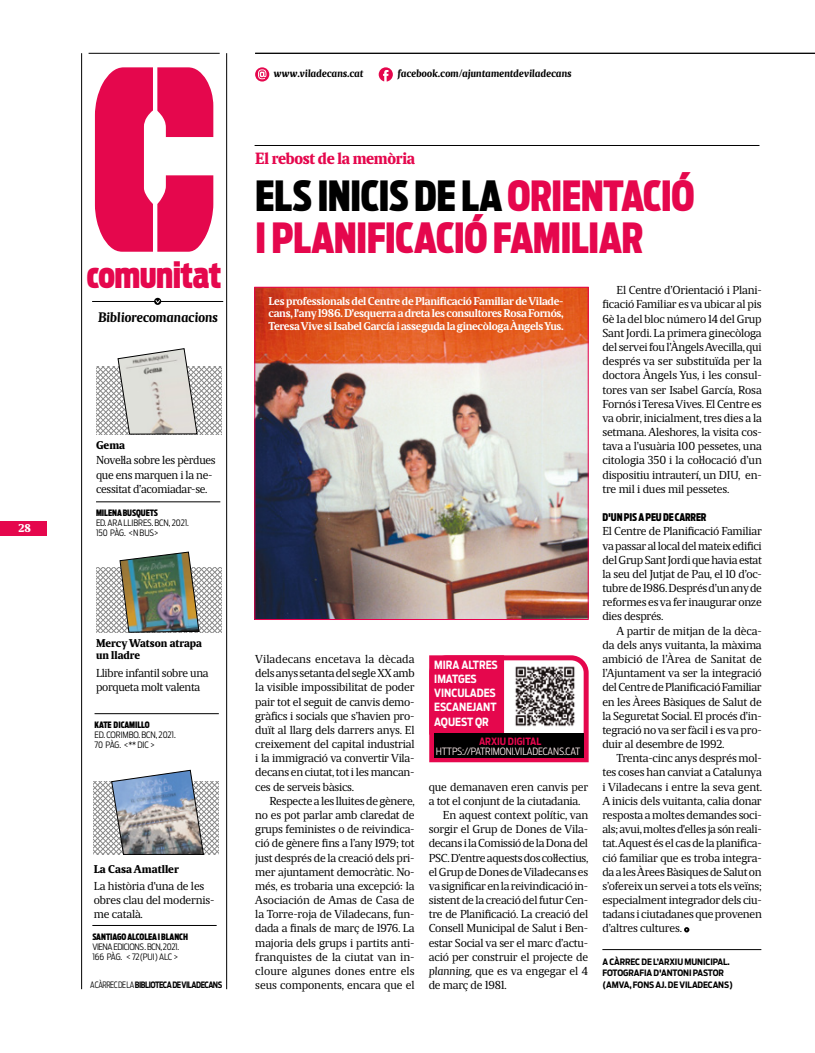
<style>
.page{position:relative;width:815px;height:1053px;background:#fff}
.page>*{position:absolute;margin:0;border:0;box-sizing:border-box;transform-origin:0 0}
.t1{font:900 41.25px/41.2px "Antenna Extra Cond";letter-spacing:-.015em;color:#e5074d}
.t2{font:900 35px "Antenna Extra Cond";letter-spacing:-.015em;color:#e5074d}
.t3{font:900 16.25px "Maga";letter-spacing:-.02em;color:#e5074d}
.t4{font:italic 700 13.75px "Maga";color:#000}
.t5{font:11.5px/14.1px "Maga";letter-spacing:-.02em;color:#000;text-align:justify}
.t6{font:700 11.25px/12.5px "Maga";letter-spacing:-.025em;color:#fff;text-align:justify}
.t7{font:700 11.25px/14.1px "Antenna Cond";color:#fff;scale:.95 1}
.t8{font:900 11.25px/11.9px "Maga";color:#000}
.t9{font:900 11.25px "Maga";color:#fff}
.t10{font:italic 700 10.62px "Maga";letter-spacing:.005em;color:#000}
.t11{font:900 10.5px "Antenna Extra Cond";letter-spacing:-.01em;color:#000}
.t12{font:300 10px "Antenna Cond";letter-spacing:-.01em;color:#fdeded}
.t13{font:700 10px "Antenna Cond";color:#e5074d;scale:.95 1}
.t14{font:700 8.75px/11.2px "Antenna Cond";letter-spacing:-.01em;color:#000}
.t15{font:300 8.75px/10px "Antenna Cond";letter-spacing:-.015em;color:#000}
.t16{font:900 8.75px "Antenna Extra Cond";letter-spacing:-.005em;color:#000}
.t17{font:300 8.75px/10px "Antenna Cond";letter-spacing:-.04em;color:#000}
.t18{font:700 8.75px "Antenna Cond";letter-spacing:-.06em;color:#000;scale:.89 1}
.s1{font-weight:300}
.s2{color:#000}
.s3{font-style:italic}
</style>
<div class="page">
<svg style="left:95px;top:67px;width:118px;height:185px"></svg>
<svg style="left:379px;top:67px;width:14px;height:14px"></svg>
<svg style="left:255px;top:67px;width:14px;height:14px"></svg>
<svg style="left:258px;top:69px;width:8px;height:10px"></svg>
<hr style="left:89px;top:53px;width:131px;height:1px;background:#000">
<hr style="left:226px;top:53px;width:1px;height:936px;background:#000">
<hr style="left:81px;top:53px;width:1px;height:936px;background:#000">
<hr style="left:92px;top:301px;width:131px;height:1px;background:#000">
<svg style="left:154px;top:298px;width:7px;height:7px"></svg>
<svg style="left:155px;top:300px;width:5px;height:3px"></svg>
<hr style="left:96px;top:501px;width:124px;height:1px;background:#000">
<hr style="left:95px;top:713px;width:124px;height:1px;background:#000">
<hr style="left:92px;top:925px;width:125px;height:1px;background:#000">
<img style="left:97px;top:552px;width:124px;height:80px">
<svg style="left:94px;top:770px;width:124px;height:84px"></svg>
<svg style="left:97px;top:348px;width:124px;height:86px"></svg>
<hr style="left:255px;top:145px;width:504px;height:1px;background:#000">
<img style="left:257px;top:289px;width:329px;height:328px">
<div style="left:255px;top:287px;width:333px;height:332px;border:1px solid #e7004c"></div>
<hr style="left:602px;top:949px;width:159px;height:1px;background:#000">
<svg style="left:429px;top:655px;width:160px;height:108px"></svg>
<div style="left:429px;top:655px;width:75px;height:79px;background:#e5074d"></div>
<div style="left:434px;top:733px;width:150px;height:25px;background:#000"></div>
<svg style="left:684px;top:927px;width:5px;height:5px"></svg>
<hr style="left:255px;top:53px;width:560px;height:1px;background:#000">
<div style="left:0;top:521px;width:46px;height:14px;background:#e5074d"></div>
<p class="t9" style="left:19px;top:521px;width:13px">21 8</p>
<h2 class="t2" style="left:87px;top:254px;width:136px">comunitat</h2>
<p class="t4" style="left:98px;top:309px;width:121px">Bibliorecomanacions</p>
<p class="t8" style="left:96px;top:439px;width:31px">Gema</p>
<p class="t5" style="left:96px;top:453px;width:121px;text-align:left">Novel·la sobre les pèrdues que ens marquen i la ne&shy;cessitat d’acomiadar-se.</p>
<p class="t16" style="left:96px;top:508px;width:64px">MILENA BUSQUETS</p>
<p class="t15" style="left:96px;top:518px;width:94px">ED. ARA LLIBRES. BCN, 2021.<br>150 PÀG. &lt;N BUS&gt;</p>
<p class="t8" style="left:96px;top:637px;width:108px">Mercy Watson atrapa un lladre</p>
<p class="t5" style="left:96px;top:666px;width:114px">Llibre infantil sobre una porqueta molt valenta</p>
<p class="t16" style="left:95px;top:719px;width:57px">KATE DICAMILLO</p>
<p class="t15" style="left:95px;top:729px;width:83px">ED. CORIMBO. BCN, 2021.<br>70 PÀG. &lt;** DIC &gt;</p>
<p class="t8" style="left:94px;top:863px;width:87px">La Casa Amatller</p>
<p class="t5" style="left:94px;top:878px;width:122px;text-align:left">La història d'una de les obres clau del modernis&shy;me català.</p>
<p class="t16" style="left:92px;top:931px;width:97px">SANTIAGO ALCOLEA I BLANCH</p>
<p class="t17" style="left:92px;top:941px;width:88px">VIENA EDICIONS . BCN, 2021.<br>166 PÀG. &lt; 72(PUI) ALC &gt;</p>
<p class="t18" style="left:90px;top:979px;width:150px"><span class="s1">A CÀRREC DE LA</span> BIBLIOTECA DE VILADECANS</p>
<p class="t10" style="left:274px;top:67px;width:91px">www.viladecans.cat</p>
<p class="t10" style="left:398px;top:67px;width:175px">facebook.com/ajuntamentdeviladecans</p>
<h3 class="t3" style="left:255px;top:149px;width:161px">El rebost de la memòria</h3>
<h1 class="t1" style="left:255px;top:176px;width:441px"><span class="s2">ELS INICIS DE LA</span> ORIENTACIÓ<br>I PLANIFICACIÓ FAMILIAR</h1>
<p class="t6" style="left:268px;top:294px;width:297px">Les professionals del Centre de Planificació Familiar de Vilade&shy;cans, l'any 1986. D'esquerra a dreta les consultores Rosa Fornós, Teresa Vive si Isabel García i asseguda la ginecòloga Àngels Yus.</p>
<p class="t5" style="left:255px;top:652px;width:161px">Viladecans encetava la dècada dels anys setanta del segle XX amb la visible impossibilitat de poder pair tot el seguit de canvis demo&shy;gràfics i socials que s’havien pro&shy;duït al llarg dels darrers anys. El creixement del capital industrial i la immigració va convertir Vila&shy;decans en ciutat, tot i les mancan&shy;ces de serveis bàsics.</p>
<p class="t5" style="left:255px;top:793px;width:161px;text-indent:14px">Respecte a les lluites de gènere, no es pot parlar amb claredat de grups feministes o de reivindica&shy;ció de gènere fins a l’any 1979; tot just després de la creació dels pri&shy;mer ajuntament democràtic. No&shy;més, es trobaria una excepció: la Asociación de Amas de Casa de la Torre-roja de Viladecans, fun&shy;dada a finals de març de 1976. La majoria dels grups i partits anti&shy;franquistes de la ciutat van in&shy;cloure algunes dones entre els seus components, encara que el</p>
<p class="t7" style="left:434px;top:657px;width:68px">MIRA ALTRES<br>IMATGES<br>VINCULADES<br>ESCANEJANT<br>AQUEST QR</p>
<p class="t13" style="left:479px;top:735px;width:67px">ARXIU DIGITAL</p>
<p class="t12" style="left:436px;top:746px;width:146px">HTTPS://PATRIMONI.VILADECANS.CAT</p>
<p class="t5" style="left:429px;top:779px;width:161px">que demanaven eren canvis per</p>
<p class="t5" style="left:429px;top:793px;width:153px">a tot el conjunt de la ciutadania.</p>
<p class="t5" style="left:443px;top:807px;width:147px">En aquest context polític, van</p>
<p class="t5" style="left:429px;top:822px;width:161px">sorgir el Grup de Dones de Vila-</p>
<p class="t5" style="left:429px;top:836px;width:161px">decans i la Comissió de la Dona del</p>
<p class="t5" style="left:429px;top:850px;width:161px">PSC. D’entre aquests dos col·lectius,</p>
<p class="t5" style="left:429px;top:864px;width:161px">el Grup de Dones de Viladecans es</p>
<p class="t5" style="left:429px;top:878px;width:161px">va significar en la reivindicació in-</p>
<p class="t5" style="left:429px;top:893px;width:161px">sistent de la creació del futur Cen-</p>
<p class="t5" style="left:429px;top:907px;width:161px">tre de Planificació. La creació del</p>
<p class="t5" style="left:429px;top:921px;width:161px">Consell Municipal de Salut i Ben-</p>
<p class="t5" style="left:429px;top:935px;width:161px">estar Social va ser el marc d’actu-</p>
<p class="t5" style="left:429px;top:949px;width:161px">ació per construir el projecte de</p>
<p class="t5" style="left:429px;top:963px;width:161px"><span class="s3">planning,</span> que es va engegar el 4</p>
<p class="t5" style="left:429px;top:978px;width:80px">de març de 1981.</p>
<p class="t5" style="left:602px;top:283px;width:161px;text-indent:14px">El Centre d’Orientació i Plani&shy;ficació Familiar es va ubicar al pis 6è 1a del bloc número 14 del Grup Sant Jordi. La primera ginecòloga del servei fou l’Àngels Avecilla, qui després va ser substituïda per la doctora Àngels Yus, i les consul&shy;tores van ser Isabel García, Rosa Fornós i Teresa Vives. El Centre es va obrir, inicialment, tres dies a la setmana. Aleshores, la visita cos&shy;tava a l’usuària 100 pessetes, una citologia 350 i la col·locació d’un dispositiu intrauterí, un DIU, en&shy;tre mil i dues mil pessetes.</p>
<p class="t11" style="left:602px;top:511px;width:106px">D'UN PIS A PEU DE CARRER</p>
<p class="t5" style="left:602px;top:524px;width:161px">El Centre de Planificació Familiar va passar al local del mateix edifici del Grup Sant Jordi que havia estat la seu del Jutjat de Pau, el 10 d’oc&shy;tubre de 1986. Després d’un any de reformes es va fer inaugurar onze dies després.</p>
<p class="t5" style="left:602px;top:623px;width:161px;text-indent:14px">A partir de mitjan de la dèca&shy;da dels anys vuitanta, la màxima ambició de l’Àrea de Sanitat de l’Ajuntament va ser la integració del Centre de Planificació Familiar en les Àrees Bàsiques de Salut de la Seguretat Social. El procés d’in&shy;tegració no va ser fàcil i es va pro&shy;duir al desembre de 1992.</p>
<p class="t5" style="left:602px;top:751px;width:161px;text-indent:14px">Trenta-cinc anys després mol&shy;tes coses han canviat a Catalunya i Viladecans i entre la seva gent.<br>A inicis dels vuitanta, calia donar resposta a moltes demandes soci&shy;als; avui, moltes d'elles ja són reali&shy;tat. Aquest és el cas de la planifica&shy;ció familiar que es troba integra&shy;da a les Àrees Bàsiques de Salut on s’ofereix un servei a tots els veïns; especialment integrador dels ciu&shy;tadans i ciutadanes que provenen d’altres cultures.</p>
<p class="t14" style="left:602px;top:955px;width:129px">A CÀRREC DE L’ARXIU MUNICIPAL.<br>FOTOGRAFIA D'ANTONI PASTOR</p>
<p class="t14" style="left:602px;top:979px;width:132px">(AMVA, FONS AJ. DE VILADECANS)</p>
</div>
